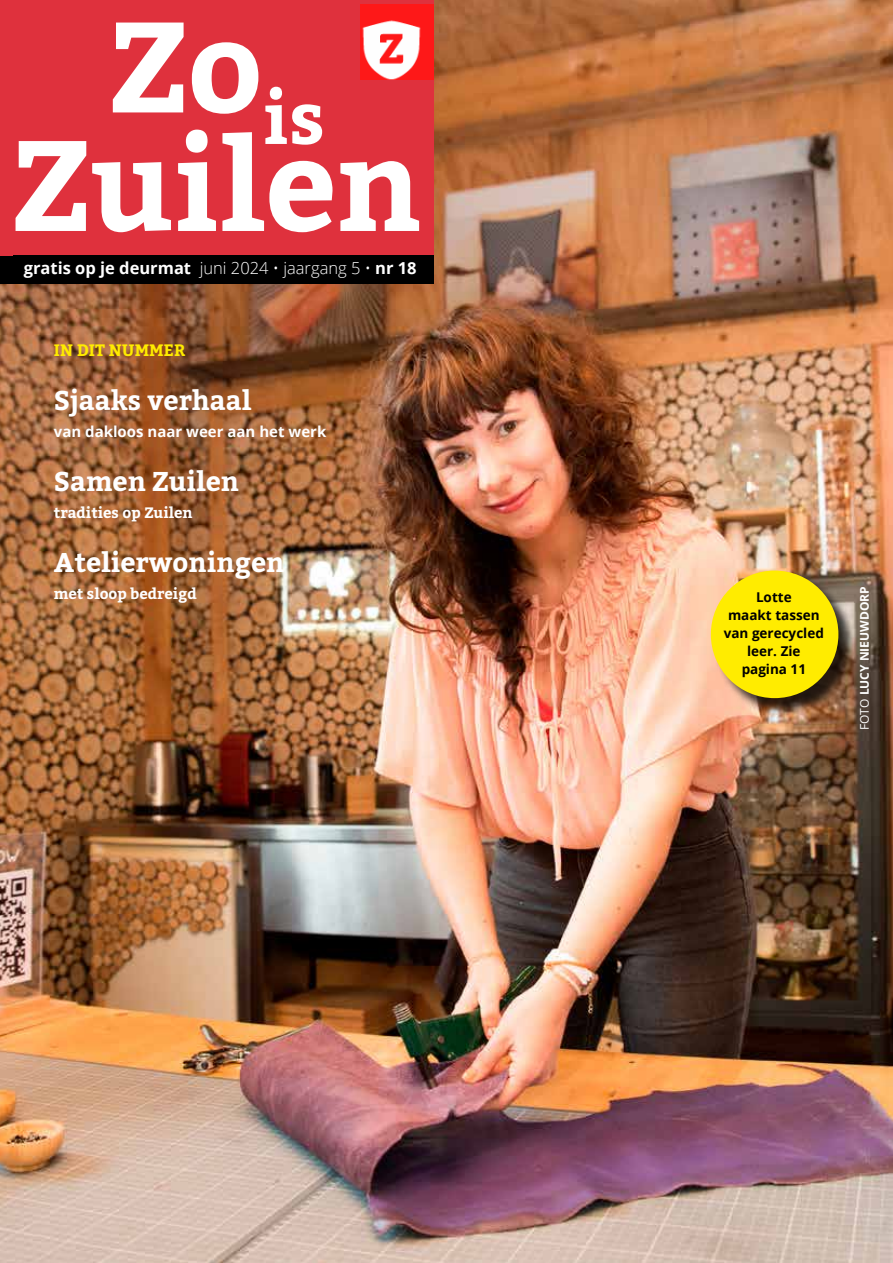
<style>
.page{position:relative;width:893px;height:1263px;background:#fff}
.page>*{position:absolute;margin:0;border:0;box-sizing:border-box;transform-origin:0 0}
.t1{font:700 127.5px/118.5px "Bitter";color:#fff;text-align:center}
.t2{font:700 27px "Bitter";color:#fff}
.t3{font:700 16.5px "Open Sans";color:#fff}
.t4{font:700 16.5px "Bitter";color:#ffec00}
.t5{font:700 15px "Bitter";color:#fff}
.t6{font:700 15px "Open Sans";color:#fff}
.t7{font:700 13.5px/18px "Open Sans";color:#000;text-align:center}
.t8{font:700 12px "Open Sans";color:#fff}
.s1{font-weight:300}
.s2{font-weight:400}
</style>
<div class="page">
<img style="left:0;top:0;width:893px;height:1263px">
<div style="left:0;top:0;width:434px;height:283px;background:#df313d"></div>
<div style="left:0;top:255px;width:434px;height:29px;background:#000"></div>
<img style="left:361px;top:4px;width:72px;height:76px">
<div style="left:713px;top:573px;width:144px;height:144px;background:#000;opacity:.75"></div>
<div style="left:711px;top:570px;width:127px;height:128px;background:#ffec00;border-radius:50%"></div>
<h1 class="t1" style="left:12px;top:9px;width:412px">Zo<sub>is<br></sub>Zuilen</h1>
<p class="t3" style="left:24px;top:256px;width:394px">gratis op je deurmat <span class="s1">juni 2024 • jaargang 5 •</span> nr 18</p>
<p class="t4" style="left:54px;top:340px;width:133px">IN DIT NUMMER</p>
<h2 class="t2" style="left:54px;top:384px;width:199px">Sjaaks verhaal</h2>
<p class="t6" style="left:54px;top:421px;width:274px">van dakloos naar weer aan het werk</p>
<h2 class="t2" style="left:54px;top:465px;width:187px">Samen Zuilen</h2>
<p class="t5" style="left:54px;top:504px;width:140px">tradities op Zuilen</p>
<h2 class="t2" style="left:54px;top:546px;width:232px">Atelierwoningen</h2>
<p class="t5" style="left:54px;top:585px;width:144px">met sloop bedreigd</p>
<p class="t7" style="left:724px;top:588px;width:102px">Lotte<br>maakt tassen van gerecycled leer. Zie pagina 11</p>
<p class="t8" style="left:856px;top:730px;width:145px;rotate:-90deg"><span class="s2">FOTO</span> LUCY NIEUWDORP</p>
</div>
